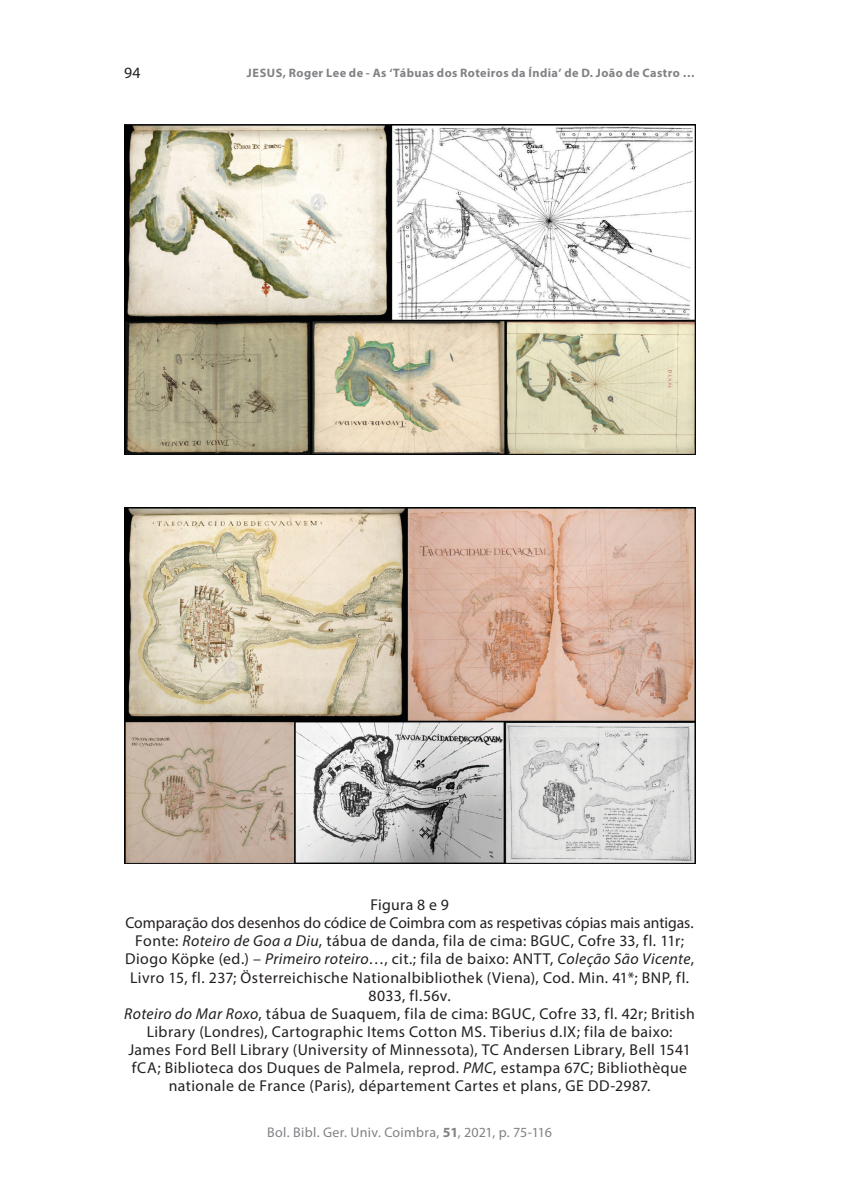
<style>
.page{position:relative;width:844px;height:1191px;background:#fff}
.page>*{position:absolute;margin:0;border:0;box-sizing:border-box;transform-origin:0 0}
.t1{font:15.75px/18px "Myriad Pro";letter-spacing:.025em;color:#231f20;text-align:center}
.t2{font:14px "Myriad Pro";letter-spacing:.02em;color:#808285}
.t3{font:700 12.25px "Myriad Pro";letter-spacing:.03em;color:#808285}
.s1{font-style:italic}
.s2{font-weight:700}
</style>
<div class="page">
<img style="left:124px;top:124px;width:570px;height:330px">
<img style="left:124px;top:507px;width:570px;height:356px">
<p class="t1" style="left:124px;top:63px;width:18px">94</p>
<p class="t3" style="left:247px;top:64px;width:449px">JESUS, Roger Lee de - As ‘Tábuas dos Roteiros da Índia’ de D. João de Castro …</p>
<p class="t1" style="left:124px;top:895px;width:572px">Figura 8 e 9<br>Comparação dos desenhos do códice de Coimbra com as respetivas cópias mais antigas.<br>Fonte: <span class="s1">Roteiro de Goa a Diu</span>, tábua de danda, fila de cima: BGUC, Cofre 33, fl. 11r; Diogo Köpke (ed.) – <span class="s1">Primeiro roteiro</span>…, cit.; fila de baixo: ANTT, <span class="s1">Coleção São Vicente</span>, Livro 15, fl. 237; Österreichische Nationalbibliothek (Viena), Cod. Min. 41*; BNP, fl.<br>8033, fl.56v.<br><span class="s1">Roteiro do Mar Roxo</span>, tábua de Suaquem, fila de cima: BGUC, Cofre 33, fl. 42r; British Library (Londres), Cartographic Items Cotton MS. Tiberius d.IX; fila de baixo:<br>James Ford Bell Library (University of Minnessota), TC Andersen Library, Bell 1541 fCA; Biblioteca dos Duques de Palmela, reprod. <span class="s1">PMC</span>, estampa 67C; Bibliothèque nationale de France (Paris), département Cartes et plans, GE DD-2987.</p>
<p class="t2" style="left:267px;top:1123px;width:286px">Bol. Bibl. Ger. Univ. Coimbra, <span class="s2">51</span>, 2021, p. 75-116</p>
</div>
